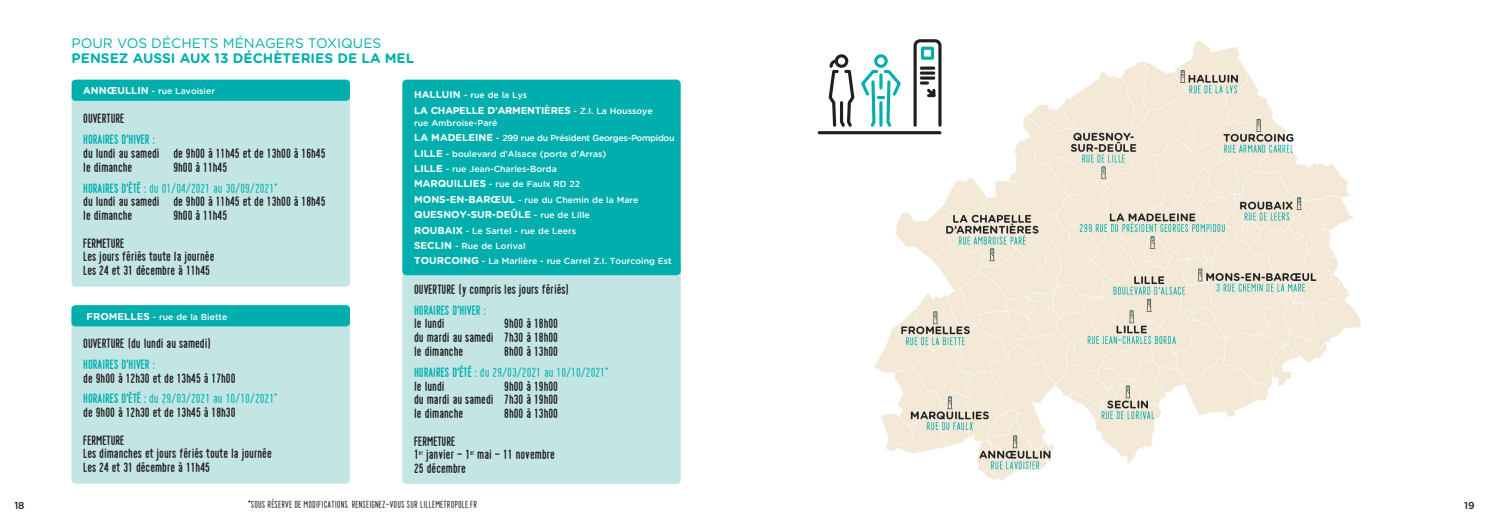
<style>
.page{position:relative;width:1489px;height:521px;background:#fff}
.page>*{position:absolute;margin:0;border:0;box-sizing:border-box;transform-origin:0 0}
.t1{font:700 13.75px/13.8px "Playtime";color:#231f20}
.t2{font:13.75px/20.9px "Playtime";color:#00afad}
.t3{font:700 13.75px "Playtime";color:#00afad}
.t4{font:700 13.75px "Gotham Rounded";color:#00afad}
.t5{font:13.75px "Gotham Rounded";color:#00afad}
.t6{font:10.62px "Playtime";letter-spacing:.01em;color:#231f20}
.t7{font:700 10px "Gotham Rounded";letter-spacing:-.02em;color:#fff}
.t8{font:700 10px "Gotham Rounded";color:#fff}
.t9{font:500 10px "Gotham Rounded";color:#231f20}
.t10{font:500 8.75px/15.4px "Gotham Rounded";color:#fff}
.s1{font-weight:700;font-size:10px}
.s2{font-weight:700;color:#231f20}
.s3{font-weight:700}
.s4{color:#00afad}
.s5{font-weight:400;color:#00afad}
.s6{font-weight:500;font-size:8.75px}
</style>
<div class="page">
<img style="left:874px;top:40px;width:487px;height:441px">
<svg style="left:817px;top:39px;width:126px;height:97px"></svg>
<div style="left:71px;top:326px;width:279px;height:158px;background:#c3e6e5"></div>
<div style="left:402px;top:257px;width:278px;height:227px;background:#c3e6e5;border-radius:4px"></div>
<div style="left:71px;top:305px;width:279px;height:21px;background:#00afad"></div>
<div style="left:402px;top:80px;width:278px;height:195px;background:#00afad;border-radius:4px"></div>
<div style="left:72px;top:91px;width:278px;height:196px;background:#c3e6e5;border-radius:4px"></div>
<div style="left:72px;top:80px;width:278px;height:21px;background:#00afad"></div>
<p class="t5" style="left:72px;top:34px;width:311px">POUR VOS DÉCHETS MÉNAGERS TOXIQUES</p>
<p class="t4" style="left:72px;top:48px;width:344px">PENSEZ AUSSI AUX 13 DÉCHÈTERIES DE LA MEL</p>
<p class="t10" style="left:83px;top:83px;width:133px"><span class="s1">ANNŒULLIN</span> - rue Lavoisier</p>
<p class="t1" style="left:83px;top:112px;width:43px">OUVERTURE</p>
<p class="t3" style="left:83px;top:132px;width:73px">HORAIRES D’HIVER :</p>
<p class="t1" style="left:83px;top:146px;width:244px">du lundi au samedi de 9h00 à 11h45 et de 13h00 à 16h45 le dimanche</p>
<p class="t2" style="left:83px;top:156px;width:196px;text-indent:90px"><span class="s2">9h00 à 11h45<br></span><span class="s3">HORAIRES D’ÉTÉ :</span> du 01/04/2021 au 30/09/2021*</p>
<p class="t1" style="left:83px;top:195px;width:244px">du lundi au samedi de 9h00 à 11h45 et de 13h00 à 18h45 le dimanche</p>
<p class="t1" style="left:173px;top:208px;width:55px">9h00 à 11h45</p>
<p class="t1" style="left:83px;top:236px;width:133px">FERMETURE<br>Les jours fériés toute la journée<br>Les 24 et 31 décembre à 11h45</p>
<p class="t10" style="left:87px;top:309px;width:142px"><span class="s1">FROMELLES</span> - rue de la Biette</p>
<p class="t1" style="left:83px;top:336px;width:129px">OUVERTURE (du lundi au samedi)</p>
<p class="t3" style="left:83px;top:356px;width:73px">HORAIRES D’HIVER :</p>
<p class="t1" style="left:83px;top:367px;width:196px;line-height:20.9px">de 9h00 à 12h30 et de 13h45 à 17h00<br><span class="s4">HORAIRES D’ÉTÉ :</span> <span class="s5">du 29/03/2021 au 10/10/2021*</span></p>
<p class="t1" style="left:83px;top:398px;width:154px;line-height:27.5px">de 9h00 à 12h30 et de 13h45 à 18h30<br>FERMETURE</p>
<p class="t1" style="left:83px;top:447px;width:190px">Les dimanches et jours fériés toute la journée<br>Les 24 et 31 décembre à 11h45</p>
<p class="t10" style="left:414px;top:87px;width:114px"><span class="s1">HALLUIN</span> - rue de la Lys</p>
<p class="t7" style="left:414px;top:103px;width:240px">LA CHAPELLE D’ARMENTIÈRES <span class="s6">- Z.I. La Houssoye</span></p>
<p class="t10" style="left:414px;top:114px;width:262px">rue Ambroise-Paré<br><span class="s1">LA MADELEINE</span> - 299 rue du Président Georges-Pompidou <span class="s1">LILLE</span> - boulevard d’Alsace (porte d’Arras)<br><span class="s1">LILLE</span> - rue Jean-Charles-Borda<br><span class="s1">MARQUILLIES</span> - rue de Faulx RD 22<br><span class="s1">MONS-EN-BARŒUL</span> - rue du Chemin de la Mare</p>
<p class="t8" style="left:414px;top:207px;width:177px">QUESNOY-SUR-DEÛLE <span class="s6">- rue de Lille</span></p>
<p class="t10" style="left:414px;top:222px;width:259px"><span class="s1">ROUBAIX</span> - Le Sartel - rue de Leers<br><span class="s1">SECLIN</span> - Rue de Lorival<br><span class="s1">TOURCOING</span> - La Marlière - rue Carrel Z.I. Tourcoing Est</p>
<p class="t1" style="left:414px;top:282px;width:157px">OUVERTURE (y compris les jours fériés)</p>
<p class="t3" style="left:414px;top:302px;width:73px">HORAIRES D’HIVER :</p>
<p class="t1" style="left:414px;top:317px;width:32px">le lundi</p>
<p class="t1" style="left:414px;top:317px;width:145px;text-align:justify;text-indent:90px">9h00 à 18h00 du mardi au samedi 7h30 à 18h00 le dimanche</p>
<p class="t2" style="left:414px;top:341px;width:196px;text-indent:90px"><span class="s2">8h00 à 13h00<br></span><span class="s3">HORAIRES D’ÉTÉ :</span> du 29/03/2021 au 10/10/2021*</p>
<p class="t1" style="left:414px;top:379px;width:32px">le lundi</p>
<p class="t1" style="left:414px;top:379px;width:145px;text-align:justify;text-indent:90px">9h00 à 19h00 du mardi au samedi 7h30 à 19h00 le dimanche</p>
<p class="t1" style="left:504px;top:406px;width:55px">8h00 à 13h00</p>
<p class="t1" style="left:414px;top:434px;width:142px">FERMETURE<br>1<sup>er</sup> janvier - 1<sup>er</sup> mai - 11 novembre<br>25 décembre</p>
<p class="t9" style="left:14px;top:498px;width:12px">18</p>
<p class="t6" style="left:248px;top:498px;width:230px"><span class="s3">*</span>SOUS RÉSERVE DE MODIFICATIONS. RENSEIGNEZ-VOUS SUR LILLEMETROPOLE.FR</p>
<p class="t9" style="left:1463px;top:498px;width:12px">19</p>
</div>
